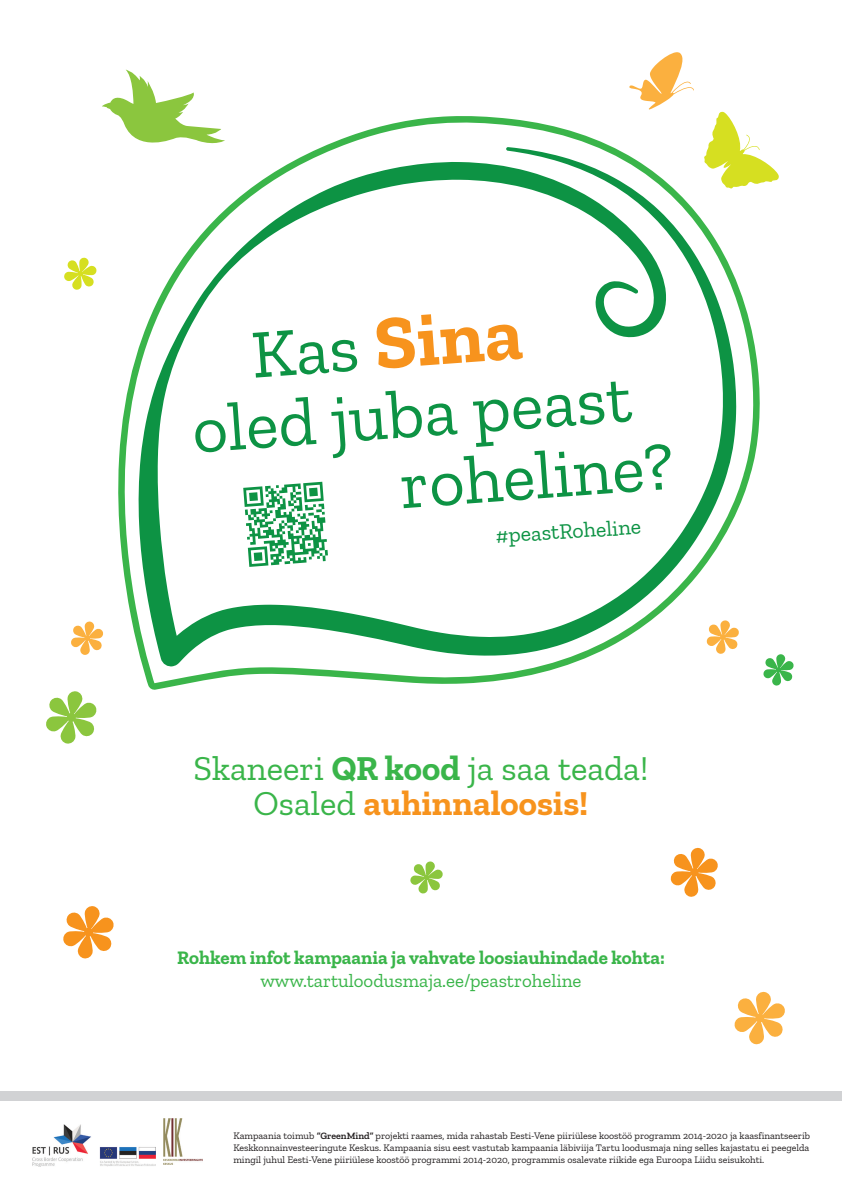
<style>
.page{position:relative;width:842px;height:1191px;background:#fff}
.page>*{position:absolute;margin:0;border:0;box-sizing:border-box;transform-origin:0 0}
.t1{font:700 75.9px "Zilla Slab";color:#f7931d}
.t2{font:68.9px/70.1px "Zilla Slab";color:#0d9344}
.t3{font:34.8px/35.1px "Zilla Slab";color:#3ab54a;text-align:center}
.t4{font:21.9px "Zilla Slab";color:#0d9344}
.t5{font:700 19px "Zilla Slab";color:#3ab54a}
.t6{font:19px "Zilla Slab";color:#3ab54a}
.t7{font:9.9px/11.9px "Zilla Slab";color:#231f20;text-align:justify}
.s1{font-weight:400;font-size:68.9px;color:#0d9344}
.s2{font-weight:700}
.s3{font-weight:700;color:#f7931d}
.s4{font-weight:600}
</style>
<div class="page">
<svg style="left:734px;top:991px;width:51px;height:53px"></svg>
<svg style="left:63px;top:906px;width:51px;height:53px"></svg>
<svg style="left:670px;top:847px;width:48px;height:50px"></svg>
<svg style="left:771px;top:654px;width:23px;height:32px"></svg>
<svg style="left:46px;top:698px;width:51px;height:46px"></svg>
<svg style="left:410px;top:861px;width:33px;height:33px"></svg>
<svg style="left:718px;top:111px;width:61px;height:71px"></svg>
<svg style="left:102px;top:70px;width:92px;height:46px"></svg>
<svg style="left:629px;top:52px;width:65px;height:58px"></svg>
<img style="left:163px;top:1118px;width:40px;height:46px">
<img style="left:33px;top:1124px;width:122px;height:42px">
<svg style="left:55px;top:120px;width:716px;height:578px"></svg>
<svg style="left:138px;top:147px;width:598px;height:520px"></svg>
<svg style="left:243px;top:482px;width:85px;height:85px"></svg>
<div style="left:0;top:1091px;width:842px;height:9px;background:#d1d2d4"></div>
<h1 class="t1" style="left:248px;top:309px;width:273px;rotate:-4deg"><span class="s1">Kas</span> Sina</h1>
<h2 class="t2" style="left:393px;top:381px;width:276px;text-indent:-203px;rotate:-4deg">oled juba peast roheline?</h2>
<h3 class="t4" style="left:495px;top:524px;width:147px;rotate:-4deg">#peastRoheline</h3>
<h3 class="t3" style="left:193px;top:751px;width:456px">Skaneeri <span class="s2">QR kood</span> ja saa teada!<br>Osaled <span class="s3">auhinnaloosis!</span></h3>
<h3 class="t5" style="left:177px;top:946px;width:489px">Rohkem infot kampaania ja vahvate loosiauhindade kohta:</h3>
<h3 class="t6" style="left:260px;top:970px;width:323px">www.tartuloodusmaja.ee/peastroheline</h3>
<p class="t7" style="left:233px;top:1130px;width:578px">Kampaania toimub <span class="s4">“GreenMind”</span> projekti raames, mida rahastab Eesti-Vene piiriülese koostöö programm 2014-2020 ja kaasfinantseerib Keskkonnainvesteeringute Keskus. Kampaania sisu eest vastutab kampaania läbiviija Tartu loodusmaja ning selles kajastatu ei peegelda mingil juhul Eesti-Vene piiriülese koostöö programmi 2014-2020, programmis osalevate riikide ega Euroopa Liidu seisukohti.</p>
</div>
